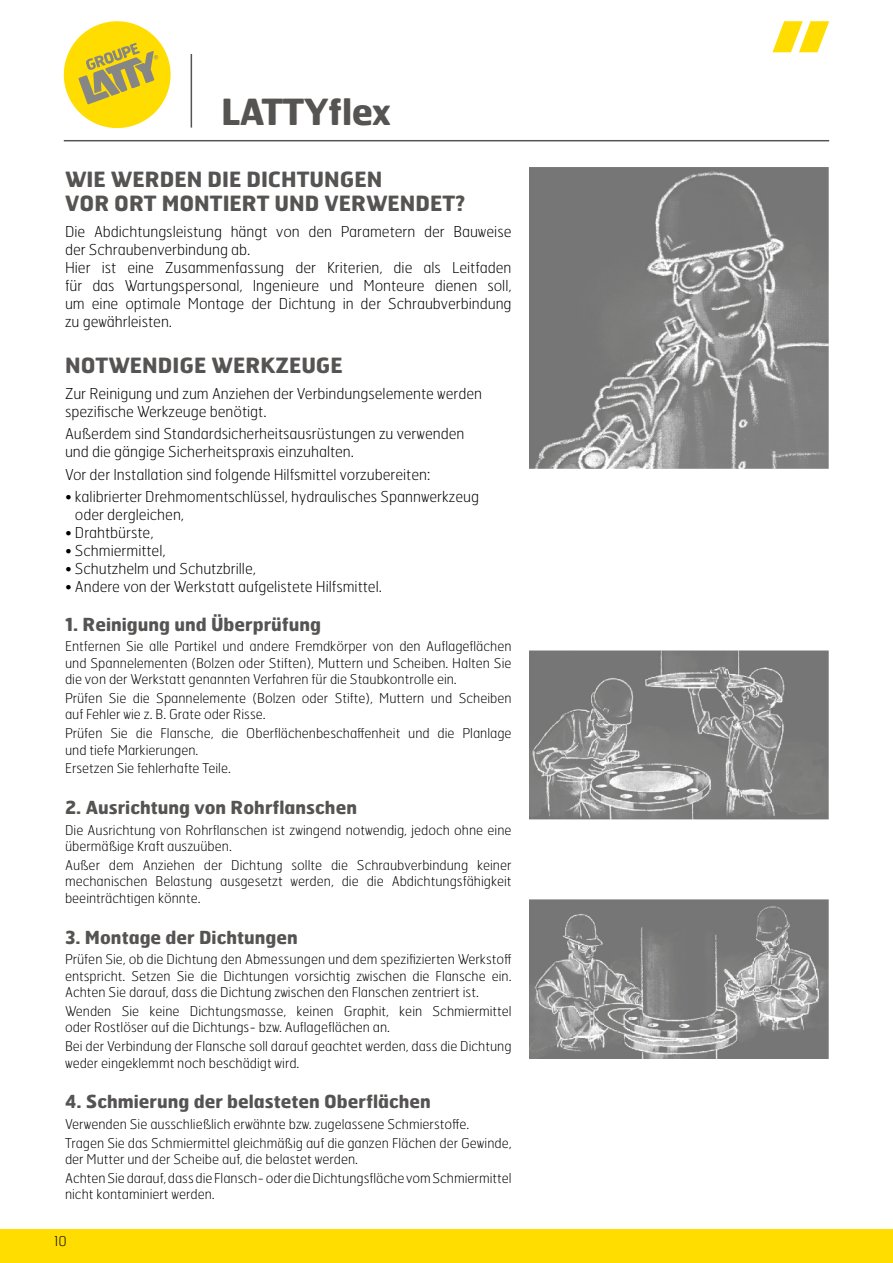
<style>
.page{position:relative;width:893px;height:1263px;background:#fff}
.page>*{position:absolute;margin:0;border:0;box-sizing:border-box;transform-origin:0 0}
.t1{font:700 36px "Hermes";letter-spacing:-.02em;color:#555453}
.t2{font:700 21px/24px "Hermes";color:#555453}
.t3{font:700 18px "Hermes";color:#555453}
.t4{font:100 15px/18px "Hermes";color:#000}
.t5{font:100 13.5px/16.5px "Hermes";color:#000}
</style>
<div class="page">
<div style="left:0;top:1229px;width:893px;height:34px;background:#fd0"></div>
<img style="left:529px;top:168px;width:300px;height:301px">
<img style="left:529px;top:650px;width:300px;height:170px">
<img style="left:529px;top:899px;width:300px;height:159px">
<svg style="left:772px;top:21px;width:57px;height:31px"></svg>
<hr style="left:64px;top:140px;width:765px;height:1px;background:#555453">
<hr style="left:191px;top:54px;width:1px;height:74px;background:#555453">
<svg style="left:63px;top:21px;width:108px;height:108px"></svg>
<h1 class="t1" style="left:221px;top:90px;width:171px">LATTYflex</h1>
<h2 class="t2" style="left:65px;top:167px;width:402px">WIE WERDEN DIE DICHTUNGEN<br>VOR ORT MONTIERT UND VERWENDET?</h2>
<p class="t4" style="left:65px;top:223px;width:448px">Die Abdichtungsleistung hängt von den Parametern der Bauweise der Schraubenverbindung ab.<br>Hier ist eine Zusammenfassung der Kriterien, die als Leitfaden für das Wartungspersonal, Ingenieure und Monteure dienen soll, um eine optimale Montage der Dichtung in der Schraubverbindung zu gewährleisten.</p>
<h2 class="t2" style="left:65px;top:353px;width:279px">NOTWENDIGE WERKZEUGE</h2>
<p class="t4" style="left:65px;top:385px;width:418px">Zur Reinigung und zum Anziehen der Verbindungselemente werden spezifische Werkzeuge benötigt.</p>
<p class="t4" style="left:65px;top:425px;width:401px">Außerdem sind Standardsicherheitsausrüstungen zu verwenden und die gängige Sicherheitspraxis einzuhalten.</p>
<p class="t4" style="left:65px;top:465px;width:367px">Vor der Installation sind folgende Hilfsmittel vorzubereiten:</p>
<p class="t4" style="left:75px;top:487px;width:406px;text-indent:-10px">• kalibrierter Drehmomentschlüssel, hydraulisches Spannwerkzeug oder dergleichen,</p>
<p class="t4" style="left:65px;top:523px;width:90px">• Drahtbürste,</p>
<p class="t4" style="left:65px;top:541px;width:102px">• Schmiermittel,</p>
<p class="t4" style="left:65px;top:559px;width:192px">• Schutzhelm und Schutzbrille,</p>
<p class="t4" style="left:65px;top:577px;width:318px">• Andere von der Werkstatt aufgelistete Hilfsmittel.</p>
<h3 class="t3" style="left:65px;top:613px;width:258px">1. Reinigung und Überprüfung</h3>
<p class="t5" style="left:65px;top:638px;width:448px;text-align:justify">Entfernen Sie alle Partikel und andere Fremdkörper von den Auflageflächen und Spannelementen (Bolzen oder Stiften), Muttern und Scheiben. Halten Sie die von der Werkstatt genannten Verfahren für die Staubkontrolle ein.</p>
<p class="t5" style="left:65px;top:690px;width:448px">Prüfen Sie die Spannelemente (Bolzen oder Stifte), Muttern und Scheiben auf Fehler wie z. B. Grate oder Risse.</p>
<p class="t5" style="left:65px;top:725px;width:448px">Prüfen Sie die Flansche, die Oberflächenbeschaffenheit und die Planlage und tiefe Markierungen.</p>
<p class="t5" style="left:65px;top:760px;width:167px">Ersetzen Sie fehlerhafte Teile.</p>
<h3 class="t3" style="left:65px;top:797px;width:293px">2. Ausrichtung von Rohrflanschen</h3>
<p class="t5" style="left:65px;top:822px;width:448px">Die Ausrichtung von Rohrflanschen ist zwingend notwendig, jedoch ohne eine übermäßige Kraft auszuüben.</p>
<p class="t5" style="left:65px;top:857px;width:448px;text-align:justify">Außer dem Anziehen der Dichtung sollte die Schraubverbindung keiner mechanischen Belastung ausgesetzt werden, die die Abdichtungsfähigkeit beeinträchtigen könnte.</p>
<h3 class="t3" style="left:65px;top:926px;width:234px">3. Montage der Dichtungen</h3>
<p class="t5" style="left:65px;top:951px;width:448px;text-align:justify">Prüfen Sie, ob die Dichtung den Abmessungen und dem spezifizierten Werkstoff entspricht. Setzen Sie die Dichtungen vorsichtig zwischen die Flansche ein.<br>Achten Sie darauf, dass die Dichtung zwischen den Flanschen zentriert ist.</p>
<p class="t5" style="left:65px;top:1003px;width:448px">Wenden Sie keine Dichtungsmasse, keinen Graphit, kein Schmiermittel oder Rostlöser auf die Dichtungs- bzw. Auflageflächen an.</p>
<p class="t5" style="left:65px;top:1038px;width:448px">Bei der Verbindung der Flansche soll darauf geachtet werden, dass die Dichtung weder eingeklemmt noch beschädigt wird.</p>
<h3 class="t3" style="left:65px;top:1091px;width:367px">4. Schmierung der belasteten Oberflächen</h3>
<p class="t5" style="left:65px;top:1115px;width:448px;line-height:18.6px">Verwenden Sie ausschließlich erwähnte bzw. zugelassene Schmierstoffe.<br>Tragen Sie das Schmiermittel gleichmäßig auf die ganzen Flächen der Gewinde,</p>
<p class="t5" style="left:65px;top:1150px;width:448px;line-height:18.6px">der Mutter und der Scheibe auf, die belastet werden.<br>Achten Sie darauf, dass die Flansch- oder die Dichtungsfläche vom Schmiermittel</p>
<p class="t5" style="left:65px;top:1186px;width:151px">nicht kontaminiert werden.</p>
<p class="t5" style="left:54px;top:1233px;width:14px">10</p>
</div>
